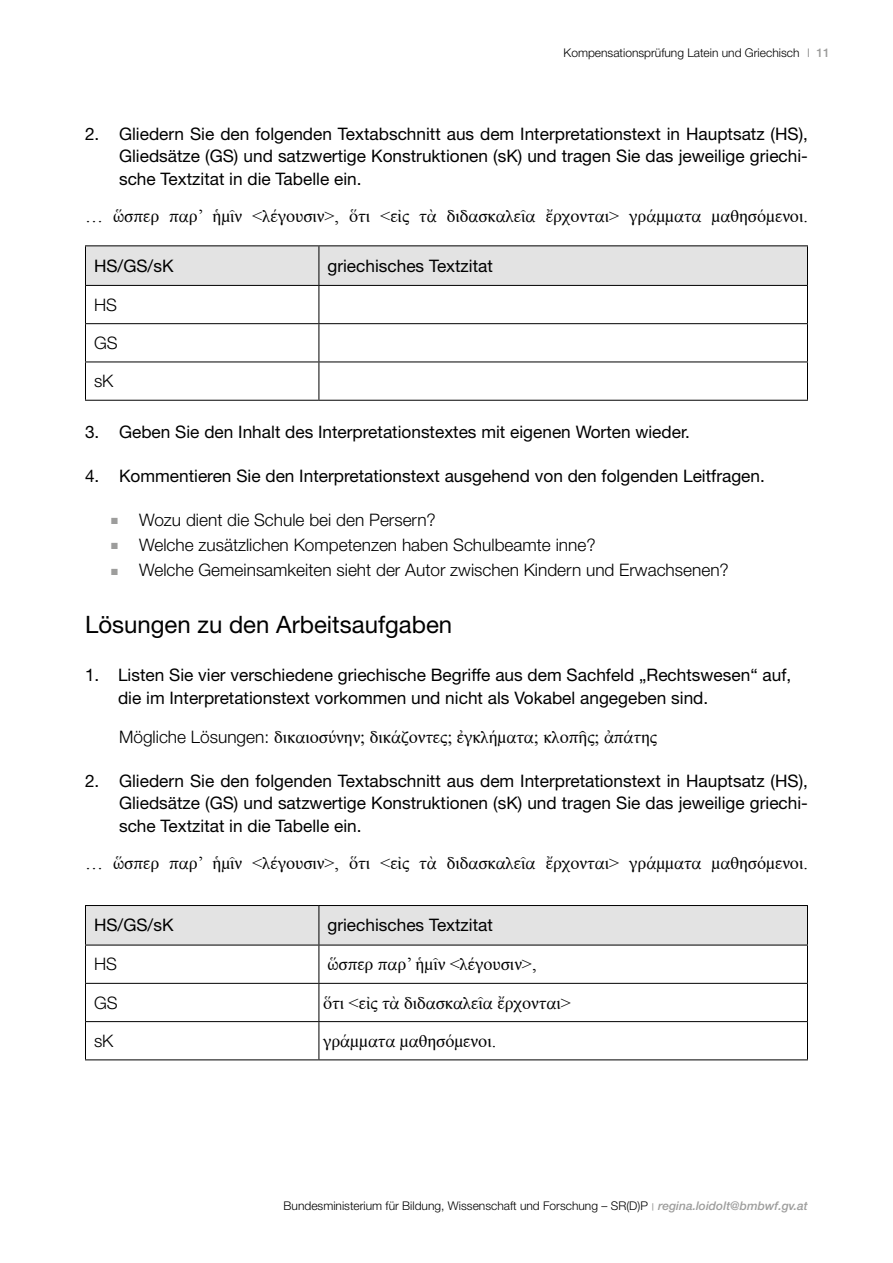
<style>
.page{position:relative;width:893px;height:1263px;background:#fff}
.page>*{position:absolute;margin:0;border:0;box-sizing:border-box;transform-origin:0 0}
.t1{font:24px "Helvetica Neue LT Pro";color:#000}
.GRIECHISCH_Aisa_12_25{font:18px "Aisa Unicode";color:#000}
.Input{font:18px "Aisa Unicode";color:#000}
.Laufschrift_roman{font:17.25px/22.5px "Helvetica Neue LT Std";color:#000;text-align:justify}
.t2{font:300 17.25px "Helvetica Neue LT Pro";color:#000}
.Laufschrift{font:300 17.25px "Helvetica Neue LT Std";color:#000}
.t3{font:300 12px "Helvetica Neue LT Pro";color:#000}
.t4{font:500 12px "Helvetica Neue LT Pro";color:#9d9d9c}
.s1{font-family:"Times New Roman";font-weight:400;font-size:13.5px;color:#9d9d9c}
.s2{font-family:"Helvetica Neue LT Std";font-weight:300;font-size:17.25px}
.s3{font-family:"Times New Roman";font-weight:400;color:#9d9d9c}
.s4{font-weight:500;font-style:italic;color:#9d9d9c}
</style>
<div class="page">
<div style="left:86px;top:246px;width:721px;height:39px;background:#e3e3e3"></div>
<hr style="left:85px;top:245px;width:234px;height:1px;background:#000">
<hr style="left:85px;top:246px;width:1px;height:39px;background:#000">
<hr style="left:319px;top:245px;width:489px;height:1px;background:#000">
<hr style="left:318px;top:246px;width:1px;height:39px;background:#000">
<hr style="left:807px;top:246px;width:1px;height:39px;background:#000">
<hr style="left:85px;top:285px;width:234px;height:1px;background:#000">
<hr style="left:85px;top:286px;width:1px;height:37px;background:#000">
<hr style="left:319px;top:285px;width:489px;height:1px;background:#000">
<hr style="left:318px;top:286px;width:1px;height:37px;background:#000">
<hr style="left:807px;top:286px;width:1px;height:37px;background:#000">
<hr style="left:85px;top:323px;width:234px;height:1px;background:#000">
<hr style="left:85px;top:324px;width:1px;height:37px;background:#000">
<hr style="left:319px;top:323px;width:489px;height:1px;background:#000">
<hr style="left:318px;top:324px;width:1px;height:37px;background:#000">
<hr style="left:807px;top:324px;width:1px;height:37px;background:#000">
<hr style="left:85px;top:361px;width:234px;height:1px;background:#000">
<hr style="left:85px;top:362px;width:1px;height:38px;background:#000">
<hr style="left:319px;top:361px;width:489px;height:1px;background:#000">
<hr style="left:318px;top:362px;width:1px;height:38px;background:#000">
<hr style="left:807px;top:362px;width:1px;height:38px;background:#000">
<hr style="left:85px;top:400px;width:234px;height:1px;background:#000">
<hr style="left:319px;top:400px;width:489px;height:1px;background:#000">
<div style="left:86px;top:906px;width:721px;height:39px;background:#e3e3e3"></div>
<hr style="left:85px;top:905px;width:234px;height:1px;background:#000">
<hr style="left:85px;top:906px;width:1px;height:39px;background:#000">
<hr style="left:319px;top:905px;width:489px;height:1px;background:#000">
<hr style="left:318px;top:906px;width:1px;height:39px;background:#000">
<hr style="left:807px;top:906px;width:1px;height:39px;background:#000">
<hr style="left:85px;top:945px;width:234px;height:1px;background:#000">
<hr style="left:85px;top:945px;width:1px;height:38px;background:#000">
<hr style="left:319px;top:945px;width:489px;height:1px;background:#000">
<hr style="left:318px;top:945px;width:1px;height:38px;background:#000">
<hr style="left:807px;top:945px;width:1px;height:38px;background:#000">
<hr style="left:85px;top:983px;width:234px;height:1px;background:#000">
<hr style="left:85px;top:984px;width:1px;height:37px;background:#000">
<hr style="left:319px;top:983px;width:489px;height:1px;background:#000">
<hr style="left:318px;top:984px;width:1px;height:37px;background:#000">
<hr style="left:807px;top:984px;width:1px;height:37px;background:#000">
<hr style="left:85px;top:1021px;width:234px;height:1px;background:#000">
<hr style="left:85px;top:1022px;width:1px;height:37px;background:#000">
<hr style="left:319px;top:1021px;width:489px;height:1px;background:#000">
<hr style="left:318px;top:1022px;width:1px;height:37px;background:#000">
<hr style="left:807px;top:1022px;width:1px;height:37px;background:#000">
<hr style="left:85px;top:1059px;width:234px;height:1px;background:#000">
<hr style="left:319px;top:1059px;width:489px;height:1px;background:#000">
<p class="t3" style="left:564px;top:45px;width:237px">Kompensationsprüfung Latein und Griechisch</p>
<p class="t4" style="left:816px;top:46px;width:15px">11</p>
<p class="Laufschrift_roman" style="left:119px;top:122px;width:690px;text-indent:-34px">2. Gliedern Sie den folgenden Textabschnitt aus dem Interpretationstext in Hauptsatz (HS), Gliedsätze (GS) und satzwertige Konstruktionen (sK) und tragen Sie das jeweilige griechi&shy;sche Textzitat in die Tabelle ein.</p>
<p class="GRIECHISCH_Aisa_12_25" style="left:85px;top:207px;width:724px">… ὥσπερ παρ’ ἡμῖν &lt;λέγουσιν&gt;, ὅτι &lt;εἰς τὰ διδασκαλεῖα ἔρχονται&gt; γράμματα μαθησόμενοι.</p>
<p class="Laufschrift_roman" style="left:94px;top:254px;width:81px">HS/GS/sK</p>
<p class="Laufschrift_roman" style="left:327px;top:254px;width:167px">griechisches Textzitat</p>
<p class="Laufschrift" style="left:94px;top:294px;width:25px">HS</p>
<p class="Laufschrift" style="left:94px;top:332px;width:25px">GS</p>
<p class="Laufschrift" style="left:94px;top:371px;width:21px">sK</p>
<p class="Laufschrift_roman" style="left:85px;top:421px;width:606px">3. Geben Sie den Inhalt des Interpretationstextes mit eigenen Worten wieder.</p>
<p class="Laufschrift_roman" style="left:85px;top:465px;width:681px">4. Kommentieren Sie den Interpretationstext ausgehend von den folgenden Leitfragen.</p>
<p class="t2" style="left:111px;top:509px;width:327px"><span class="s1">■</span> Wozu dient die Schule bei den Persern?</p>
<p class="t2" style="left:111px;top:534px;width:487px"><span class="s1">■</span> Welche zusätzlichen Kompetenzen haben Schulbeamte inne?</p>
<p class="t2" style="left:111px;top:559px;width:620px"><span class="s1">■</span> Welche Gemeinsamkeiten sieht der Autor zwischen Kindern und Erwachsenen?</p>
<h4 class="t1" style="left:85px;top:610px;width:369px">Lösungen zu den Arbeitsaufgaben</h4>
<p class="Laufschrift_roman" style="left:118px;top:663px;width:675px;text-indent:-33px">1. Listen Sie vier verschiedene griechische Begriffe aus dem Sachfeld „Rechtswesen“ auf, die im Interpretationstext vorkommen und nicht als Vokabel angegeben sind.</p>
<p class="Input" style="left:119px;top:728px;width:539px"><span class="s2">Mögliche Lösungen:</span> δικαιοσύνην; δικάζοντες; ἐγκλήματα; κλοπῆς; ἀπάτης</p>
<p class="Laufschrift_roman" style="left:119px;top:769px;width:690px;text-indent:-34px">2. Gliedern Sie den folgenden Textabschnitt aus dem Interpretationstext in Hauptsatz (HS), Gliedsätze (GS) und satzwertige Konstruktionen (sK) und tragen Sie das jeweilige griechi&shy;sche Textzitat in die Tabelle ein.</p>
<p class="GRIECHISCH_Aisa_12_25" style="left:85px;top:854px;width:724px">… ὥσπερ παρ’ ἡμῖν &lt;λέγουσιν&gt;, ὅτι &lt;εἰς τὰ διδασκαλεῖα ἔρχονται&gt; γράμματα μαθησόμενοι.</p>
<p class="Laufschrift_roman" style="left:94px;top:914px;width:81px">HS/GS/sK</p>
<p class="Laufschrift_roman" style="left:327px;top:914px;width:167px">griechisches Textzitat</p>
<p class="Laufschrift" style="left:94px;top:954px;width:25px">HS</p>
<p class="Input" style="left:327px;top:955px;width:211px">ὥσπερ παρ’ ἡμῖν &lt;λέγουσιν&gt;,</p>
<p class="Laufschrift" style="left:94px;top:992px;width:25px">GS</p>
<p class="Input" style="left:323px;top:993px;width:249px">ὅτι &lt;εἰς τὰ διδασκαλεῖα ἔρχονται&gt;</p>
<p class="Laufschrift" style="left:94px;top:1030px;width:21px">sK</p>
<p class="Input" style="left:323px;top:1032px;width:175px">γράμματα μαθησόμενοι.</p>
<p class="t3" style="left:284px;top:1198px;width:526px">Bundesministerium für Bildung, Wissenschaft und Forschung – SR(D)P <span class="s3">׀</span> <span class="s4">regina.loidolt@bmbwf.gv.at</span></p>
</div>
